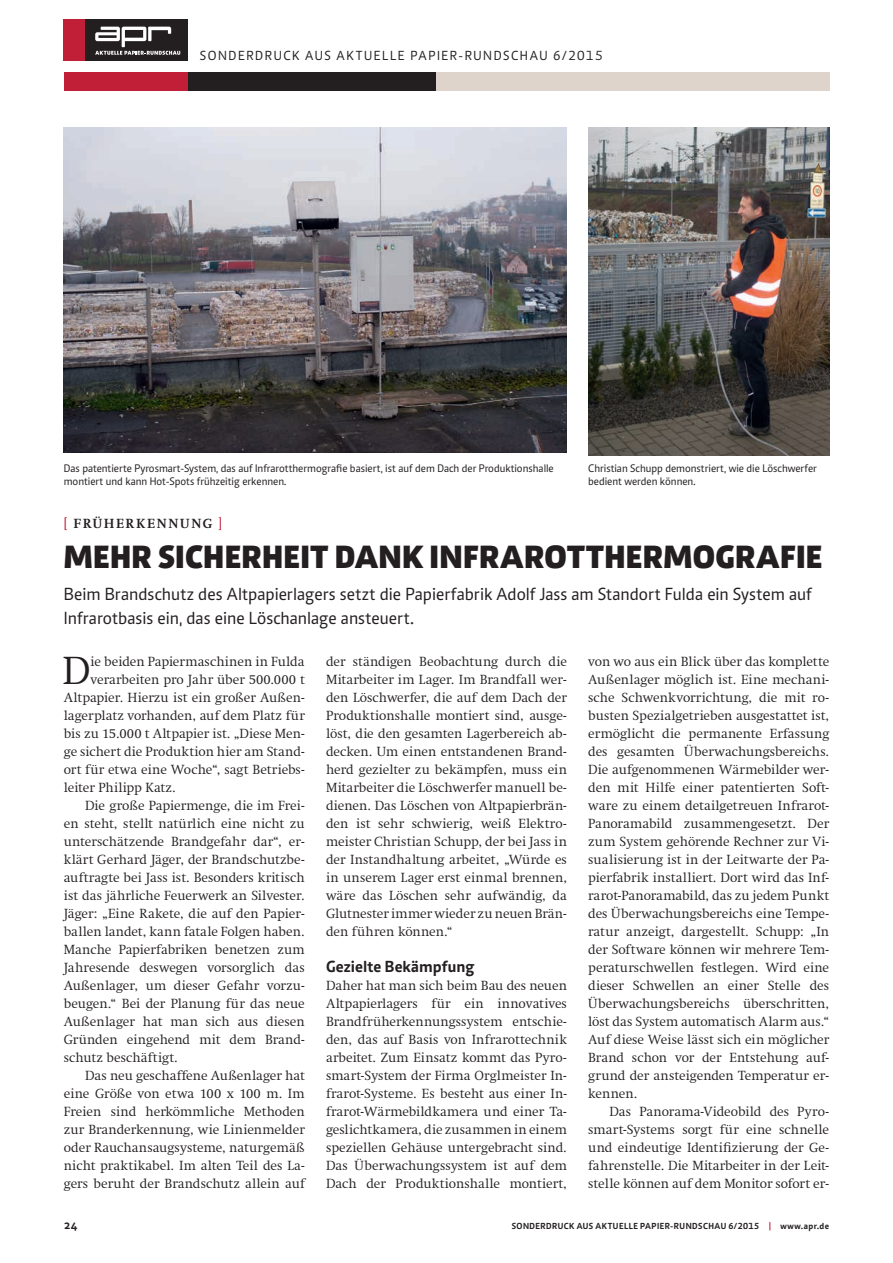
<style>
.page{position:relative;width:893px;height:1263px;background:#fff}
.page>*{position:absolute;margin:0;border:0;box-sizing:border-box;transform-origin:0 0}
.t1{font:300 39.9px "Swift LT Pro";color:#231f20}
.t2{font:800 33px "Caput";letter-spacing:.01em;color:#231f20}
.t3{font:18px/24px "Caput";color:#231f20}
.t4{font:700 16.5px "Caput";color:#231f20}
.t5{font:300 13.5px/18px "Swift LT Pro";letter-spacing:.005em;color:#231f20;text-align:justify}
.t6{font:13.5px "Caput";letter-spacing:.115em;color:#231f20}
.t7{font:700 13.5px "Swift LT Pro";letter-spacing:.12em;color:#231f20}
.t8{font:700 12px "Caput Smallcaps";color:#231f20}
.t9{font:11.25px/13.5px "Caput";color:#231f20}
.t10{font:700 9px "Caput";letter-spacing:.05em;color:#231f20}
.s1{color:#c11e37}
</style>
<div class="page">
<div style="left:435px;top:72px;width:394px;height:18px;background:#dfd4cc"></div>
<div style="left:187px;top:72px;width:249px;height:18px;background:#231f20"></div>
<div style="left:64px;top:72px;width:124px;height:18px;background:#c11e37"></div>
<img style="left:64px;top:128px;width:503px;height:324px">
<img style="left:588px;top:128px;width:241px;height:327px">
<div style="left:83px;top:19px;width:105px;height:42px;background:#231f20"></div>
<div style="left:64px;top:19px;width:21px;height:42px;background:#c11e37"></div>
<svg style="left:95px;top:27px;width:85px;height:28px"></svg>
<p class="t6" style="left:200px;top:48px;width:404px">SONDERDRUCK AUS AKTUELLE PAPIER-RUNDSCHAU 6/2015</p>
<p class="t9" style="left:64px;top:461px;width:491px">Das patentierte Pyrosmart-System, das auf Infrarotthermografie basiert, ist auf dem Dach der Produktionshalle montiert und kann Hot-Spots frühzeitig erkennen.</p>
<p class="t9" style="left:588px;top:461px;width:230px">Christian Schupp demonstriert, wie die Löschwerfer bedient werden können.</p>
<p class="t7" style="left:64px;top:516px;width:160px"><span class="s1">[</span> FRÜHERKENNUNG <span class="s1">]</span></p>
<h2 class="t2" style="left:64px;top:534px;width:760px">MEHR SICHERHEIT DANK INFRAROTTHERMOGRAFIE</h2>
<h3 class="t3" style="left:64px;top:582px;width:750px">Beim Brandschutz des Altpapierlagers setzt die Papierfabrik Adolf Jass am Standort Fulda ein System auf<br>Infrarotbasis ein, das eine Löschanlage ansteuert.</h3>
<h1 class="t1" style="left:63px;top:648px;width:30px">D</h1>
<p class="t5" style="left:91px;top:652px;width:216px">ie beiden Papiermaschinen in Fulda</p>
<p class="t5" style="left:91px;top:670px;width:216px">verarbeiten pro Jahr über 500.000 t</p>
<p class="t5" style="left:64px;top:688px;width:242px">Altpapier. Hierzu ist ein großer Außen-</p>
<p class="t5" style="left:64px;top:706px;width:242px">lagerplatz vorhanden, auf dem Platz für</p>
<p class="t5" style="left:64px;top:724px;width:242px">bis zu 15.000 t Altpapier ist. „Diese Men-</p>
<p class="t5" style="left:64px;top:742px;width:242px">ge sichert die Produktion hier am Stand-</p>
<p class="t5" style="left:64px;top:760px;width:242px">ort für etwa eine Woche“, sagt Betriebs-</p>
<p class="t5" style="left:64px;top:778px;width:114px">leiter Philipp Katz.</p>
<p class="t5" style="left:85px;top:796px;width:221px">Die große Papiermenge, die im Frei-</p>
<p class="t5" style="left:64px;top:814px;width:242px">en steht, stellt natürlich eine nicht zu</p>
<p class="t5" style="left:64px;top:832px;width:242px">unterschätzende Brandgefahr dar“, er-</p>
<p class="t5" style="left:64px;top:850px;width:242px">klärt Gerhard Jäger, der Brandschutzbe-</p>
<p class="t5" style="left:64px;top:868px;width:242px">auftragte bei Jass ist. Besonders kritisch</p>
<p class="t5" style="left:64px;top:886px;width:242px">ist das jährliche Feuerwerk an Silvester.</p>
<p class="t5" style="left:64px;top:904px;width:242px">Jäger: „Eine Rakete, die auf den Papier-</p>
<p class="t5" style="left:64px;top:922px;width:242px">ballen landet, kann fatale Folgen haben.</p>
<p class="t5" style="left:64px;top:940px;width:242px">Manche Papierfabriken benetzen zum</p>
<p class="t5" style="left:64px;top:958px;width:242px">Jahresende deswegen vorsorglich das</p>
<p class="t5" style="left:64px;top:976px;width:242px">Außenlager, um dieser Gefahr vorzu-</p>
<p class="t5" style="left:64px;top:994px;width:242px">beugen.“ Bei der Planung für das neue</p>
<p class="t5" style="left:64px;top:1012px;width:242px">Außenlager hat man sich aus diesen</p>
<p class="t5" style="left:64px;top:1030px;width:242px">Gründen eingehend mit dem Brand-</p>
<p class="t5" style="left:64px;top:1048px;width:116px">schutz beschäftigt.</p>
<p class="t5" style="left:85px;top:1066px;width:221px">Das neu geschaffene Außenlager hat</p>
<p class="t5" style="left:64px;top:1084px;width:242px">eine Größe von etwa 100 x 100 m. Im</p>
<p class="t5" style="left:64px;top:1102px;width:242px">Freien sind herkömmliche Methoden</p>
<p class="t5" style="left:64px;top:1120px;width:242px">zur Branderkennung, wie Linienmelder</p>
<p class="t5" style="left:64px;top:1138px;width:242px">oder Rauchansaugsysteme, naturgemäß</p>
<p class="t5" style="left:64px;top:1156px;width:242px">nicht praktikabel. Im alten Teil des La-</p>
<p class="t5" style="left:64px;top:1174px;width:242px">gers beruht der Brandschutz allein auf</p>
<p class="t5" style="left:326px;top:652px;width:242px">der ständigen Beobachtung durch die Mitarbeiter im Lager. Im Brandfall wer&shy;den Löschwerfer, die auf dem Dach der Produktionshalle montiert sind, ausge&shy;löst, die den gesamten Lagerbereich ab&shy;decken. Um einen entstandenen Brand&shy;herd gezielter zu bekämpfen, muss ein Mitarbeiter die Löschwerfer manuell be&shy;dienen. Das Löschen von Altpapierbrän&shy;den ist sehr schwierig, weiß Elektro&shy;meister Christian Schupp, der bei Jass in der Instandhaltung arbeitet, „Würde es in unserem Lager erst einmal brennen, wäre das Löschen sehr aufwändig, da Glutnester immer wieder zu neuen Brän&shy;den führen können.“</p>
<p class="t4" style="left:326px;top:956px;width:150px">Gezielte Bekämpfung</p>
<p class="t5" style="left:326px;top:976px;width:242px">Daher hat man sich beim Bau des neuen Altpapierlagers für ein innovatives Brandfrüherkennungssystem entschie&shy;den, das auf Basis von Infrarottechnik arbeitet. Zum Einsatz kommt das Pyro&shy;smart-System der Firma Orglmeister In&shy;frarot-Systeme. Es besteht aus einer In&shy;frarot-Wärmebildkamera und einer Ta&shy;geslichtkamera, die zusammen in einem speziellen Gehäuse untergebracht sind.<br>Das Überwachungssystem ist auf dem Dach der Produktionshalle montiert,</p>
<p class="t5" style="left:588px;top:652px;width:242px">von wo aus ein Blick über das komplette Außenlager möglich ist. Eine mechani&shy;sche Schwenkvorrichtung, die mit ro&shy;busten Spezialgetrieben ausgestattet ist, ermöglicht die permanente Erfassung des gesamten Überwachungsbereichs.<br>Die aufgenommenen Wärmebilder wer&shy;den mit Hilfe einer patentierten Soft&shy;ware zu einem detailgetreuen Infrarot-Panoramabild zusammengesetzt. Der zum System gehörende Rechner zur Vi&shy;sualisierung ist in der Leitwarte der Pa&shy;pierfabrik installiert. Dort wird das Inf&shy;rarot-Panoramabild, das zu jedem Punkt des Überwachungsbereichs eine Tempe&shy;ratur anzeigt, dargestellt. Schupp: „In der Software können wir mehrere Tem&shy;peraturschwellen festlegen. Wird eine dieser Schwellen an einer Stelle des Überwachungsbereichs überschritten, löst das System automatisch Alarm aus.“ Auf diese Weise lässt sich ein möglicher Brand schon vor der Entstehung auf&shy;grund der ansteigenden Temperatur er&shy;kennen.</p>
<p class="t5" style="left:588px;top:1102px;width:242px;text-indent:21px">Das Panorama-Videobild des Pyro&shy;smart-Systems sorgt für eine schnelle und eindeutige Identifizierung der Ge&shy;fahrenstelle. Die Mitarbeiter in der Leit&shy;stelle können auf dem Monitor sofort er-</p>
<p class="t8" style="left:64px;top:1218px;width:15px">24</p>
<p class="t10" style="left:512px;top:1220px;width:319px">SONDERDRUCK AUS AKTUELLE PAPIER-RUNDSCHAU 6/2015 <span class="s1">|</span> www.apr.de</p>
</div>
